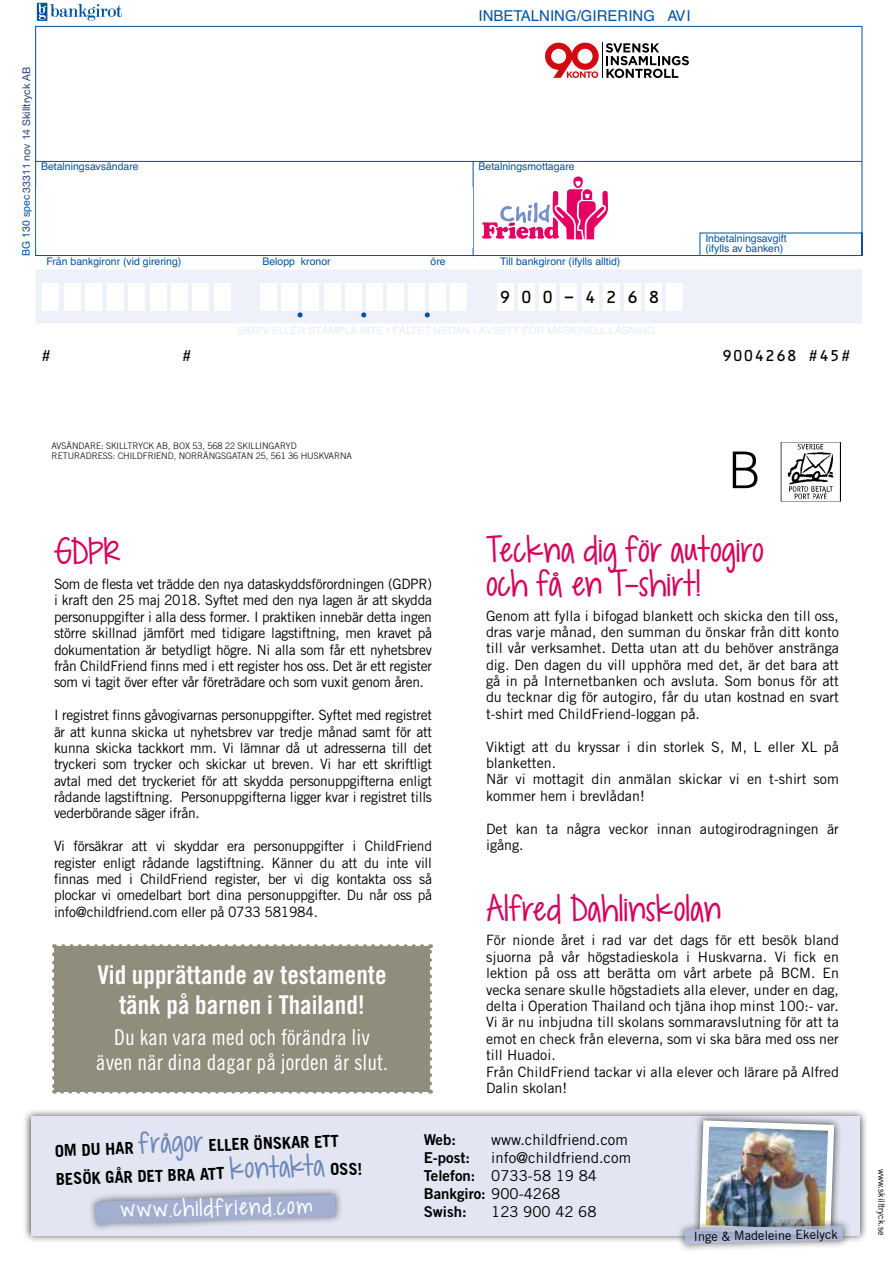
<style>
.page{position:relative;width:893px;height:1263px;background:#fff}
.page>*{position:absolute;margin:0;border:0;box-sizing:border-box;transform-origin:0 0}
.t1{font:300 50.7px "Trade Gothic";color:#000}
.t2{font:27px/34px "KG Dropsof Jupiter";letter-spacing:-.005em;color:#d5035e}
.t3{font:25.95px/29.8px "Trade Gothic Bold Cond Twenty";color:#fff;text-align:center}
.t4{font:21.9px/25.2px "Trade Gothic Cond Eighteen";color:#fff;text-align:center}
.t5{font:18px "KG Dropsof Jupiter";color:#fff}
.t6{font:700 16.5px/28.5px "Trade Gothic";color:#000}
.t7{font:16.5px "OCRB Alternate";letter-spacing:.57em;color:#000}
.t8{font:15px/18px "Trade Gothic";color:#000}
.t9{font:15px "Trade Gothic Bold Two";color:#000}
.t10{font:15px "Helvetica";color:#0053a1}
.t11{font:15px "OCRB Alternate";color:#000}
.t12{font:15px "OCRB";color:#000}
.t13{font:14.25px/16.4px "Trade Gothic";color:#000;text-align:justify}
.t14{font:12.75px "Trade Gothic";color:#000}
.t15{font:10.5px/9.8px "Helvetica";color:#0053a1}
.t16{font:10.5px "Helvetica Neue";color:#263d80}
.t17{font:300 9px/10.4px "Trade Gothic";color:#000}
.t18{font:9px "Trade Gothic";color:#000}
.s1{font-family:"Helvetica";color:#0053a1}
.s2{font-family:"OCRB"}
.s3{font-family:"KG Dropsof Jupiter";font-weight:400;font-size:22.5px;color:#6a86b7}
.s4{font-family:"Trade Gothic Bold Two"}
.s5{font-family:"Trade Gothic"}
</style>
<div class="page">
<div style="left:36px;top:269px;width:826px;height:54px;background:#eff1fa"></div>
<div style="left:64px;top:283px;width:17px;height:27px;background:#fff"></div>
<div style="left:85px;top:283px;width:17px;height:27px;background:#fff"></div>
<div style="left:42px;top:283px;width:17px;height:27px;background:#fff"></div>
<div style="left:107px;top:283px;width:17px;height:27px;background:#fff"></div>
<div style="left:128px;top:283px;width:17px;height:27px;background:#fff"></div>
<div style="left:150px;top:283px;width:16px;height:27px;background:#fff"></div>
<div style="left:171px;top:283px;width:17px;height:27px;background:#fff"></div>
<div style="left:193px;top:283px;width:16px;height:27px;background:#fff"></div>
<div style="left:214px;top:283px;width:17px;height:27px;background:#fff"></div>
<div style="left:260px;top:283px;width:17px;height:27px;background:#fff"></div>
<div style="left:281px;top:283px;width:17px;height:27px;background:#fff"></div>
<div style="left:302px;top:283px;width:17px;height:27px;background:#fff"></div>
<div style="left:324px;top:283px;width:16px;height:27px;background:#fff"></div>
<div style="left:345px;top:283px;width:17px;height:27px;background:#fff"></div>
<div style="left:366px;top:283px;width:17px;height:27px;background:#fff"></div>
<div style="left:387px;top:283px;width:17px;height:27px;background:#fff"></div>
<div style="left:408px;top:283px;width:17px;height:27px;background:#fff"></div>
<div style="left:429px;top:283px;width:17px;height:27px;background:#fff"></div>
<div style="left:450px;top:283px;width:17px;height:27px;background:#fff"></div>
<svg style="left:425px;top:312px;width:5px;height:5px"></svg>
<svg style="left:361px;top:312px;width:5px;height:5px"></svg>
<svg style="left:298px;top:312px;width:5px;height:5px"></svg>
<div style="left:497px;top:283px;width:17px;height:27px;background:#fff"></div>
<div style="left:518px;top:283px;width:17px;height:27px;background:#fff"></div>
<div style="left:539px;top:283px;width:17px;height:27px;background:#fff"></div>
<div style="left:561px;top:283px;width:16px;height:27px;background:#fff"></div>
<div style="left:582px;top:283px;width:16px;height:27px;background:#fff"></div>
<div style="left:603px;top:283px;width:17px;height:27px;background:#fff"></div>
<div style="left:624px;top:283px;width:17px;height:27px;background:#fff"></div>
<div style="left:645px;top:283px;width:17px;height:27px;background:#fff"></div>
<div style="left:666px;top:283px;width:17px;height:27px;background:#fff"></div>
<svg style="left:35px;top:26px;width:828px;height:231px"></svg>
<svg style="left:37px;top:3px;width:85px;height:18px"></svg>
<hr style="left:602px;top:43px;width:1px;height:35px;background:#000">
<svg style="left:606px;top:43px;width:83px;height:35px"></svg>
<svg style="left:545px;top:43px;width:54px;height:35px"></svg>
<svg style="left:482px;top:176px;width:126px;height:63px"></svg>
<img style="left:780px;top:442px;width:60px;height:59px">
<div style="left:36px;top:187px;width:437px;height:61px;background:#fff"></div>
<div style="left:54px;top:946px;width:376px;height:146px;background:#918d7d"></div>
<svg style="left:52px;top:954px;width:4px;height:140px"></svg>
<svg style="left:62px;top:1090px;width:369px;height:4px"></svg>
<svg style="left:428px;top:944px;width:4px;height:139px"></svg>
<svg style="left:54px;top:944px;width:368px;height:2px"></svg>
<div style="left:23px;top:1108px;width:845px;height:135px;background:#000;opacity:.75"></div>
<div style="left:31px;top:1116px;width:829px;height:119px;background:#e3e5f2"></div>
<svg style="left:83px;top:1189px;width:264px;height:49px"></svg>
<div style="left:692px;top:1113px;width:150px;height:130px;background:#000;opacity:.75"></div>
<img style="left:673px;top:1117px;width:182px;height:133px">
<p class="t10" style="left:478px;top:4px;width:214px">INBETALNING/GIRERING AVI</p>
<p class="t16" style="left:19px;top:256px;width:191px;rotate:-90deg"><span class="s1">BG 130 spec</span> 33311 nov 14 Skilltryck AB</p>
<p class="t15" style="left:41px;top:162px;width:99px">Betalningsavsändare</p>
<p class="t15" style="left:478px;top:162px;width:98px">Betalningsmottagare</p>
<p class="t15" style="left:46px;top:256px;width:137px">Från bankgironr (vid girering)</p>
<p class="t15" style="left:262px;top:256px;width:70px">Belopp kronor</p>
<p class="t15" style="left:430px;top:256px;width:17px">öre</p>
<p class="t15" style="left:500px;top:256px;width:122px">Till bankgironr (ifylls alltid)</p>
<p class="t7" style="left:499px;top:288px;width:162px">900-4268</p>
<p class="t15" style="left:705px;top:234px;width:83px">Inbetalningsavgift (ifylls av banken)</p>
<p class="t12" style="left:41px;top:347px;width:12px">#</p>
<p class="t12" style="left:181px;top:347px;width:12px">#</p>
<p class="t11" style="left:722px;top:347px;width:131px">9004268 <span class="s2">#45#</span></p>
<p class="t17" style="left:52px;top:440px;width:302px">AVSÄNDARE: SKILLTRYCK AB, BOX 53, 568 22 SKILLINGARYD<br>RETURADRESS: CHILDFRIEND, NORRÄNGSGATAN 25, 561 36 HUSKVARNA</p>
<h2 class="t2" style="left:54px;top:535px;width:68px">GDPR</h2>
<p class="t13" style="left:54px;top:576px;width:380px">Som de flesta vet trädde den nya dataskyddsförordningen (GDPR) i kraft den 25 maj 2018. Syftet med den nya lagen är att skydda personuppgifter i alla dess former. I praktiken innebär detta ingen större skillnad jämfört med tidigare lagstiftning, men kravet på dokumentation är betydligt högre. Ni alla som får ett nyhetsbrev från ChildFriend finns med i ett register hos oss. Det är ett register som vi tagit över efter vår företrädare och som vuxit genom åren.</p>
<p class="t13" style="left:54px;top:707px;width:380px">I registret finns gåvogivarnas personuppgifter. Syftet med registret är att kunna skicka ut nyhetsbrev var tredje månad samt för att kunna skicka tackkort mm. Vi lämnar då ut adresserna till det tryckeri som trycker och skickar ut breven. Vi har ett skriftligt avtal med det tryckeriet för att skydda personuppgifterna enligt rådande lagstiftning. Personuppgifterna ligger kvar i registret tills vederbörande säger ifrån.</p>
<p class="t13" style="left:54px;top:838px;width:380px">Vi försäkrar att vi skyddar era personuppgifter i ChildFriend register enligt rådande lagstiftning. Känner du att du inte vill finnas med i ChildFriend register, ber vi dig kontakta oss så plockar vi omedelbart bort dina personuppgifter. Du når oss på info@childfriend.com eller på 0733 581984.</p>
<h3 class="t3" style="left:97px;top:959px;width:291px">Vid upprättande av testamente tänk på barnen i Thailand!</h3>
<h3 class="t4" style="left:96px;top:1024px;width:294px">Du kan vara med och förändra liv även när dina dagar på jorden är slut.</h3>
<h1 class="t1" style="left:728px;top:440px;width:35px">B</h1>
<h2 class="t2" style="left:486px;top:533px;width:279px">Teckna dig för autogiro och få en T-shirt!</h2>
<p class="t13" style="left:486px;top:607px;width:354px">Genom att fylla i bifogad blankett och skicka den till oss, dras varje månad, den summan du önskar från ditt konto till vår verksamhet. Detta utan att du behöver anstränga dig. Den dagen du vill upphöra med det, är det bara att gå in på Internetbanken och avsluta. Som bonus för att du tecknar dig för autogiro, får du utan kostnad en svart t-shirt med ChildFriend-loggan på.</p>
<p class="t13" style="left:486px;top:738px;width:354px;text-align:left">Viktigt att du kryssar i din storlek S, M, L eller XL på blanketten.<br>När vi mottagit din anmälan skickar vi en t-shirt som kommer hem i brevlådan!</p>
<p class="t13" style="left:486px;top:820px;width:354px">Det kan ta några veckor innan autogirodragningen är igång.</p>
<h2 class="t2" style="left:486px;top:892px;width:237px">Alfred Dahlinskolan</h2>
<p class="t13" style="left:486px;top:932px;width:354px;text-align:left">För nionde året i rad var det dags för ett besök bland sjuorna på vår högstadieskola i Huskvarna. Vi fick en lektion på oss att berätta om vårt arbete på BCM. En vecka senare skulle högstadiets alla elever, under en dag, delta i Operation Thailand och tjäna ihop minst 100:- var.<br>Vi är nu inbjudna till skolans sommaravslutning för att ta emot en check från eleverna, som vi ska bära med oss ner till Huadoi.<br>Från ChildFriend tackar vi alla elever och lärare på Alfred Dalin skolan!</p>
<p class="t6" style="left:54px;top:1136px;width:308px;rotate:-2deg">OM DU HAR <span class="s3">frågor</span> ELLER ÖNSKAR ETT<br>BESÖK GÅR DET BRA ATT <span class="s3">kontakta</span> OSS!</p>
<p class="t9" style="left:424px;top:1130px;width:34px">Web:</p>
<p class="t8" style="left:491px;top:1130px;width:138px">www.childfriend.com</p>
<p class="t8" style="left:424px;top:1148px;width:209px;text-indent:68px">info@childfriend.com<br><span class="s4">Telefon:</span> 0733-58 19 84</p>
<p class="t9" style="left:424px;top:1184px;width:138px">Bankgiro: <span class="s5">900-4268</span></p>
<p class="t9" style="left:424px;top:1148px;width:48px">E-post:</p>
<p class="t5" style="left:120px;top:1194px;width:194px;rotate:-1deg">www.childfriend.com</p>
<p class="t9" style="left:424px;top:1202px;width:44px">Swish:</p>
<p class="t8" style="left:491px;top:1202px;width:107px">123 900 42 68</p>
<p class="t14" style="left:694px;top:1229px;width:146px;rotate:-1deg">Inge &amp; Madeleine Ekelyck</p>
<p class="t18" style="left:887px;top:1169px;width:68px;rotate:90deg">www.skilltryck.se</p>
</div>
